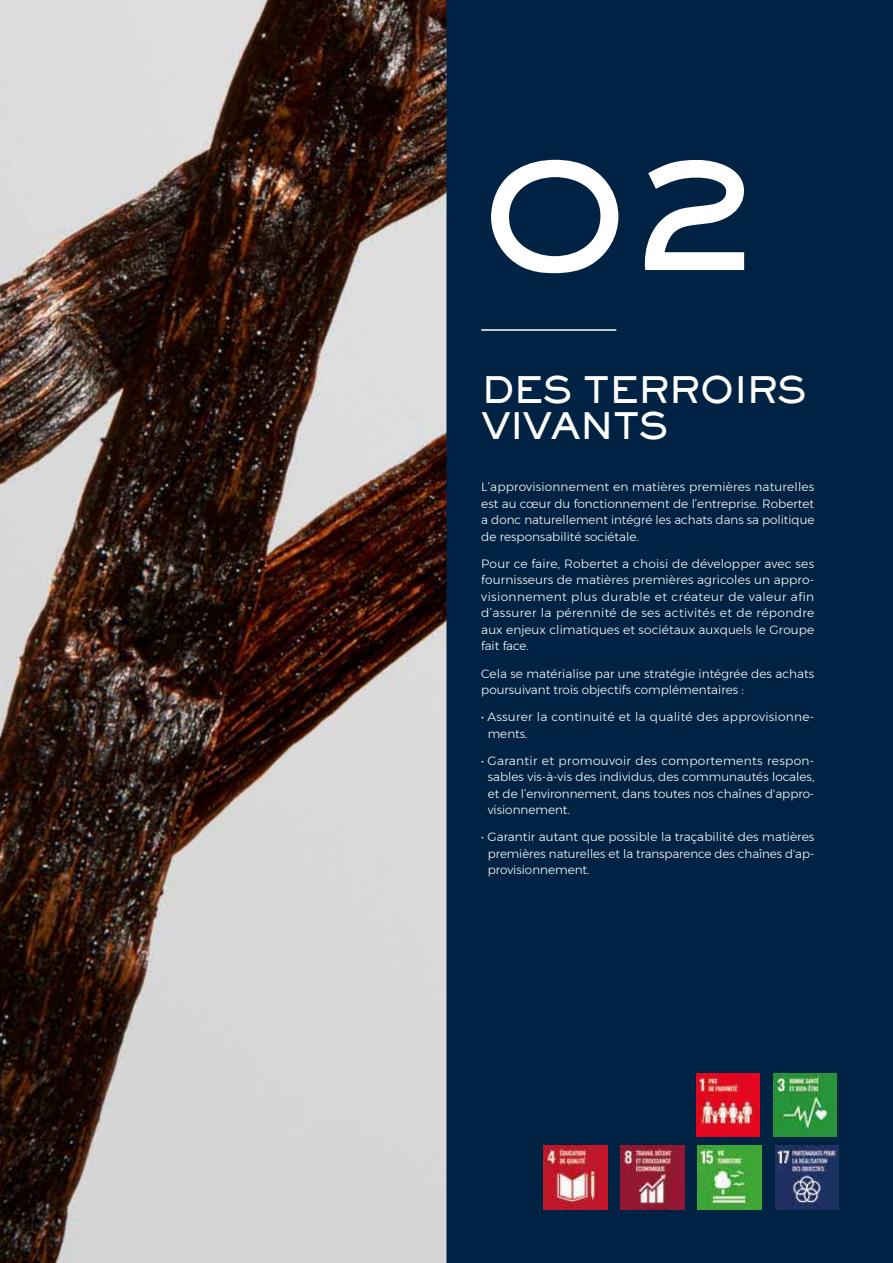
<style>
.page{position:relative;width:893px;height:1263px;background:#fff}
.page>*{position:absolute;margin:0;border:0;box-sizing:border-box;transform-origin:0 0}
.t1{font:800 165px "Sackers Gothic Std";color:#fff}
.t2{font:800 36px/36px "Sackers Gothic Std";letter-spacing:-.04em;color:#fff}
.t3{font:300 12px/16.5px "Montserrat";color:#fff;text-align:justify}
.t4{font:300 12px/16.5px "Montserrat";letter-spacing:.02em;color:#fff}
</style>
<div class="page">
<div style="left:446px;top:0;width:447px;height:1263px;background:#002344"></div>
<img style="left:0;top:0;width:446px;height:1263px">
<img style="left:773px;top:1073px;width:64px;height:64px">
<img style="left:696px;top:1073px;width:64px;height:64px">
<img style="left:543px;top:1146px;width:64px;height:64px">
<img style="left:620px;top:1146px;width:64px;height:64px">
<img style="left:775px;top:1146px;width:64px;height:64px">
<img style="left:698px;top:1145px;width:63px;height:64px">
<hr style="left:481px;top:329px;width:135px;height:2px;background:#fff">
<h1 class="t1" style="left:481px;top:98px;width:288px">02</h1>
<h2 class="t2" style="left:481px;top:370px;width:327px">DES TERROIRS<br>VIVANTS</h2>
<p class="t3" style="left:481px;top:479px;width:335px">L’approvisionnement en matières premières naturelles est au cœur du fonctionnement de l’entreprise. Robertet a donc naturellement intégré les achats dans sa politique de responsabilité sociétale.</p>
<p class="t3" style="left:481px;top:555px;width:335px">Pour ce faire, Robertet a choisi de développer avec ses fournisseurs de matières premières agricoles un appro&shy;visionnement plus durable et créateur de valeur afin d’assurer la pérennité de ses activités et de répondre aux enjeux climatiques et sociétaux auxquels le Groupe fait face.</p>
<p class="t3" style="left:481px;top:665px;width:335px">Cela se matérialise par une stratégie intégrée des achats poursuivant trois objectifs complémentaires :</p>
<p class="t4" style="left:488px;top:708px;width:328px;text-indent:-6px">• Assurer la continuité et la qualité des approvisionne&shy;ments.</p>
<p class="t3" style="left:488px;top:752px;width:328px;text-indent:-6px">• Garantir et promouvoir des comportements respon&shy;sables vis-à-vis des individus, des communautés locales, et de l’environnement, dans toutes nos chaînes d'appro&shy;visionnement.</p>
<p class="t3" style="left:488px;top:829px;width:328px;text-indent:-6px">• Garantir autant que possible la traçabilité des matières premières naturelles et la transparence des chaînes d'ap&shy;provisionnement.</p>
</div>
